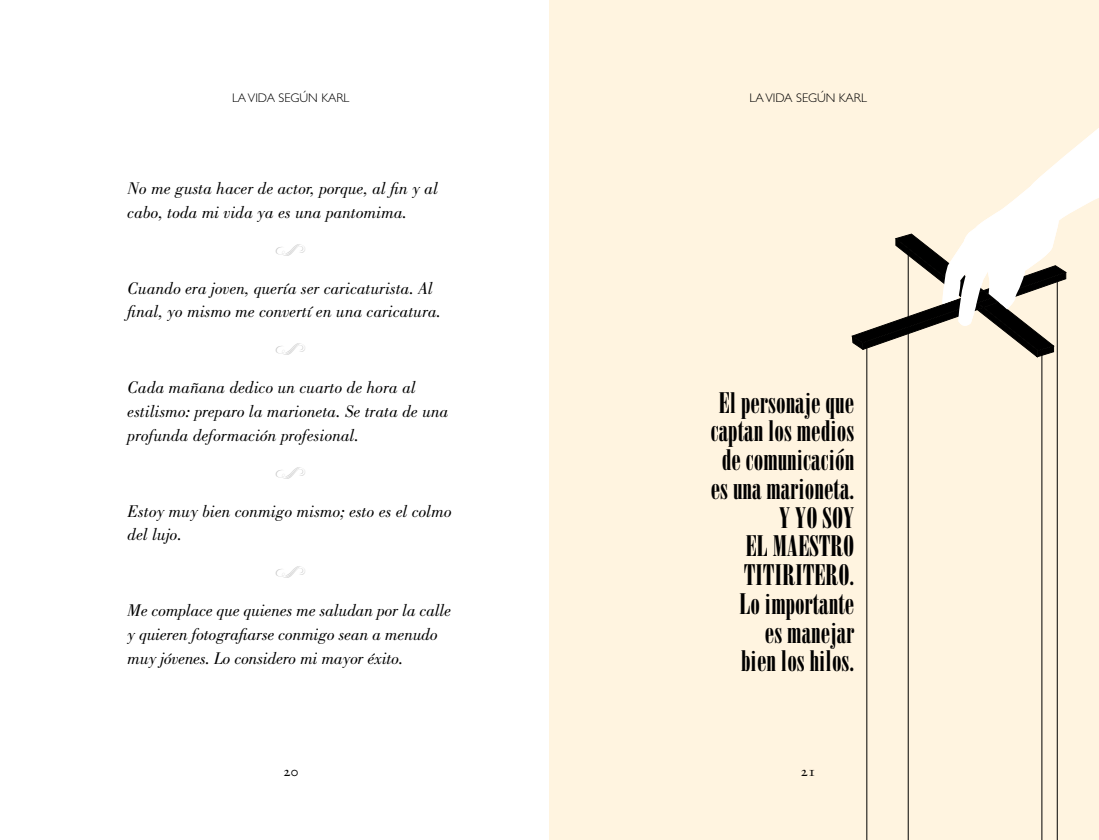
<style>
.page{position:relative;width:1099px;height:840px;background:#fff}
.page>*{position:absolute;margin:0;border:0;box-sizing:border-box;transform-origin:0 0}
.t1{font:28.75px/28.8px "Bodoni Poster Compressed";color:#000;text-align:right}
.t2{font:italic 17.5px/23.8px "Bodoni";color:#000}
.t3{font:17.5px "Nymphette";color:#c6c6c6}
.t4{font:13.75px "Sabon Roman SC";color:#000}
.t5{font:300 12.5px "Gill Sans";color:#000}
</style>
<div class="page">
<div style="left:549px;top:0;width:549px;height:840px;background:#fff4e0"></div>
<svg style="left:867px;top:359px;width:191px;height:481px"></svg>
<svg style="left:851px;top:129px;width:247px;height:230px"></svg>
<hr style="left:1056px;top:282px;width:1px;height:558px;background:#000">
<hr style="left:1041px;top:345px;width:1px;height:495px;background:#000">
<hr style="left:908px;top:240px;width:1px;height:600px;background:#000">
<hr style="left:866px;top:340px;width:1px;height:500px;background:#000">
<p class="t5" style="left:232px;top:91px;width:118px">LA VIDA SEGÚN KARL</p>
<p class="t5" style="left:749px;top:91px;width:118px">LA VIDA SEGÚN KARL</p>
<p class="t2" style="left:128px;top:176px;width:312px">No me gusta hacer de actor, porque, al fin y al cabo, toda mi vida ya es una pantomima.</p>
<p class="t3" style="left:275px;top:240px;width:32px">p</p>
<p class="t2" style="left:128px;top:276px;width:315px">Cuando era joven, quería ser caricaturista. Al final, yo mismo me convertí en una caricatura.</p>
<p class="t3" style="left:275px;top:339px;width:32px">p</p>
<p class="t2" style="left:128px;top:376px;width:322px">Cada mañana dedico un cuarto de hora al estilismo: preparo la marioneta. Se trata de una profunda deformación profesional.</p>
<p class="t3" style="left:275px;top:463px;width:32px">p</p>
<p class="t2" style="left:128px;top:499px;width:326px">Estoy muy bien conmigo mismo; esto es el colmo del lujo.</p>
<p class="t3" style="left:275px;top:562px;width:32px">p</p>
<p class="t2" style="left:128px;top:599px;width:325px">Me complace que quienes me saludan por la calle y quieren fotografiarse conmigo sean a menudo muy jóvenes. Lo considero mi mayor éxito.</p>
<h1 class="t1" style="left:710px;top:388px;width:145px">El personaje que captan los medios de comunicación es una marioneta.<br>Y YO SOY<br>EL MAESTRO<br>TITIRITERO.<br>Lo importante<br>es manejar<br>bien los hilos.</h1>
<p class="t4" style="left:283px;top:763px;width:17px">20</p>
<p class="t4" style="left:800px;top:763px;width:17px">21</p>
</div>
